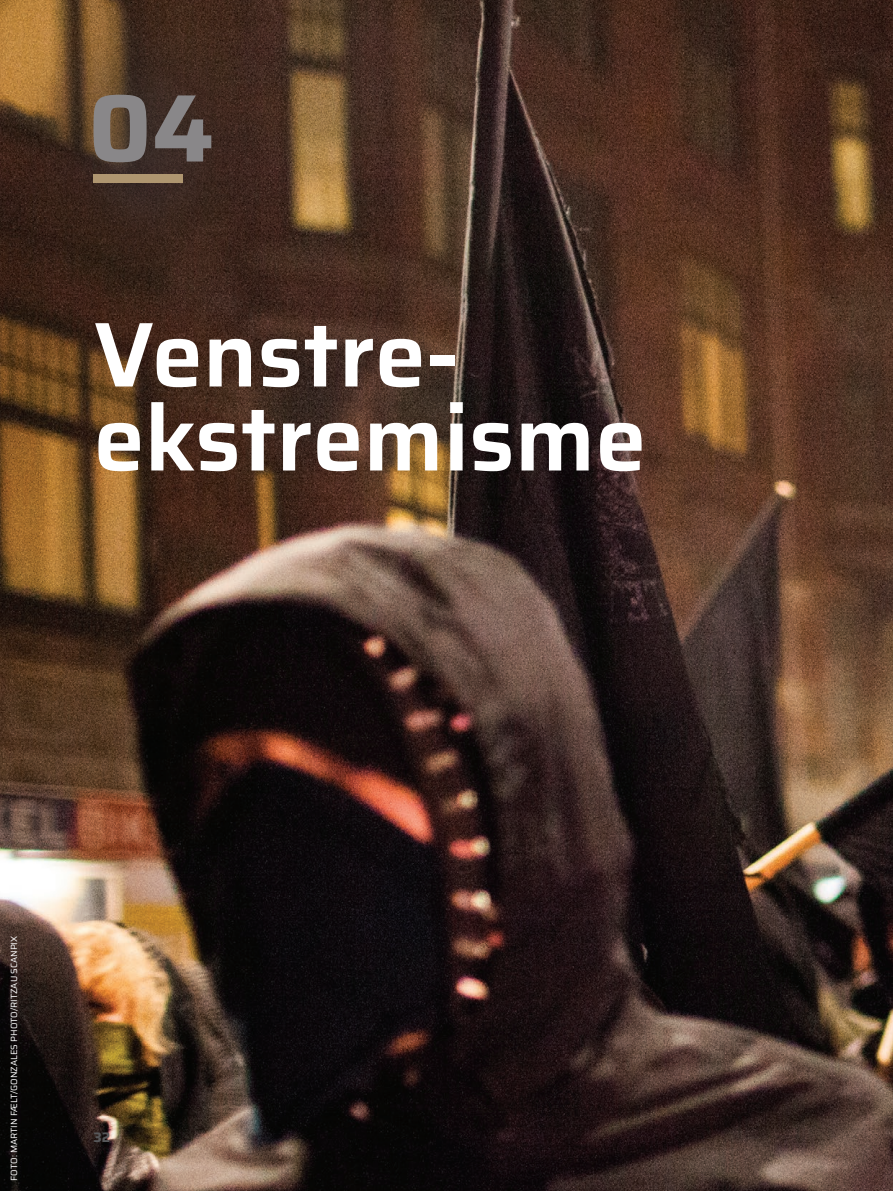
<style>
.page{position:relative;width:893px;height:1191px;background:#fff}
.page>*{position:absolute;margin:0;border:0;box-sizing:border-box;transform-origin:0 0}
.Mellemrubrik{font:700 96px "Saira";color:#898789}
.Rubrik{font:600 91.95px/84px "Saira";color:#fff}
.t1{font:700 13.8px "Saira";color:#57585a}
.t2{font:9px "Saira";color:#fff}
</style>
<div class="page">
<img style="left:0;top:0;width:893px;height:1191px">
<div style="left:0;top:0;width:306px;height:323px;background:#231f20;opacity:.5"></div>
<svg style="left:62px;top:48px;width:171px;height:202px;background:#432e21"></svg>
<div style="left:94px;top:174px;width:89px;height:9px;background:#af9670"></div>
<h2 class="Mellemrubrik" style="left:88px;top:50px;width:128px">04</h2>
<h1 class="Rubrik" style="left:94px;top:309px;width:554px">Venstre&shy;ekstremisme</h1>
<p class="t2" style="left:7px;top:1180px;width:246px;rotate:-90deg">FOTO: MARTIN FÆLT/GONZALES PHOTO/RITZAU SCANPIX</p>
<h3 class="t1" style="left:94px;top:1125px;width:18px">32</h3>
</div>
